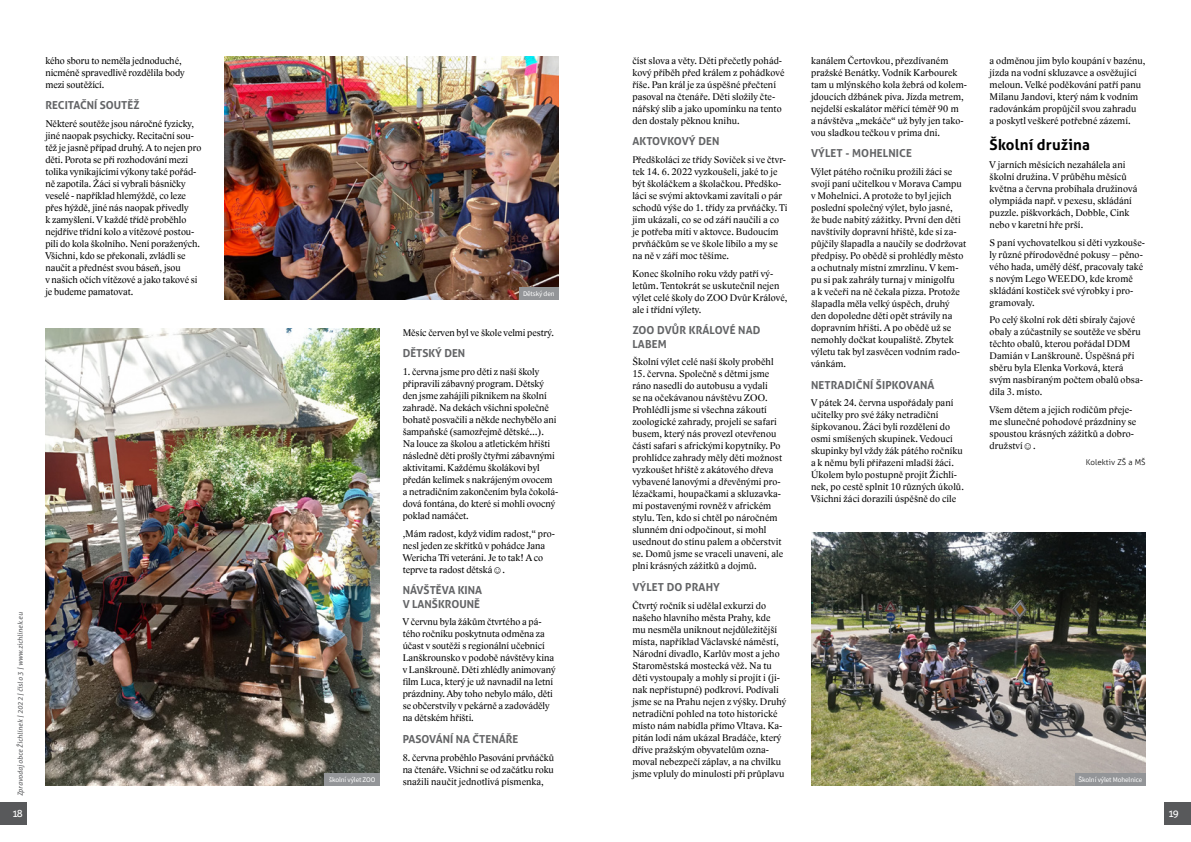
<style>
.page{position:relative;width:1191px;height:842px;background:#fff}
.page>*{position:absolute;margin:0;border:0;box-sizing:border-box;transform-origin:0 0}
.zakladni_text{font:700 15px "Aller";letter-spacing:.01em;color:#000}
.zakladni_text-2{font:700 11px/13.2px "Aller";color:#636466}
.zakladni_text-3{font:10px/12px "Lido STFCE";letter-spacing:.01em;color:#000}
.t1{font:10px "Aller";color:#fff}
.podpis{font:300 8px "Aller";letter-spacing:.01em;color:#000}
.t2{font:italic 7px "Aller";color:#636466}
.t3{font:7px "Source Sans Pro";letter-spacing:-.01em;color:#fff}
.s1{font-family:"Arial";font-weight:900}
</style>
<div class="page">
<div style="left:1164px;top:803px;width:27px;height:22px;background:#58595b"></div>
<div style="left:0;top:803px;width:27px;height:22px;background:#58595b"></div>
<img style="left:45px;top:329px;width:335px;height:456px">
<img style="left:224px;top:57px;width:334px;height:243px">
<img style="left:811px;top:533px;width:334px;height:252px">
<div style="left:519px;top:287px;width:39px;height:13px;background:#939598"></div>
<div style="left:1075px;top:773px;width:70px;height:12px;background:#939598"></div>
<div style="left:325px;top:773px;width:55px;height:12px;background:#939598"></div>
<p class="zakladni_text-3" style="left:811px;top:54px;width:157px">kanálem Čertovkou, přezdívaném pražské Benátky. Vodník Karbourek tam u mlýnského kola žebrá od kolem&shy;jdoucích džbánek piva. Jízda metrem, nejdelší eskalátor měřící téměř 90 m<br>a návštěva „mekáče“ už byly jen tako&shy;vou sladkou tečkou v prima dni.</p>
<p class="zakladni_text-2" style="left:811px;top:147px;width:102px">VÝLET - MOHELNICE</p>
<p class="zakladni_text-3" style="left:811px;top:166px;width:157px">Výlet pátého ročníku prožili žáci se svojí paní učitelkou v Morava Campu v Mohelnici. A protože to byl jejich poslední společný výlet, bylo jasné,<br>že bude nabitý zážitky. První den děti navštívily dopravní hřiště, kde si za&shy;půjčily šlapadla a naučily se dodržovat předpisy. Po obědě si prohlédly město a ochutnaly místní zmrzlinu. V kem&shy;pu si pak zahrály turnaj v minigolfu<br>a k večeři na ně čekala pizza. Protože šlapadla měla velký úspěch, druhý den dopoledne děti opět strávily na dopravním hřišti. A po obědě už se nemohly dočkat koupaliště. Zbytek výletu tak byl zasvěcen vodním rado&shy;vánkám.</p>
<p class="zakladni_text-2" style="left:811px;top:378px;width:125px">NETRADIČNÍ ŠIPKOVANÁ</p>
<p class="zakladni_text-3" style="left:811px;top:397px;width:154px">V pátek 24. června uspořádaly paní učitelky pro své žáky netradiční šipkovanou. Žáci byli rozděleni do osmi smíšených skupinek. Vedoucí skupinky byl vždy žák pátého ročníku a k němu byli přiřazeni mladší žáci.<br>Úkolem bylo postupně projít Žichlí&shy;nek, po cestě splnit 10 různých úkolů.<br>Všichni žáci dorazili úspěšně do cíle</p>
<p class="zakladni_text-3" style="left:45px;top:54px;width:141px">kého sboru to neměla jednoduché, nicméně spravedlivě rozdělila body mezi soutěžící.</p>
<p class="zakladni_text-2" style="left:45px;top:99px;width:96px">RECITAČNÍ SOUTĚŽ</p>
<p class="zakladni_text-3" style="left:45px;top:118px;width:157px">Některé soutěže jsou náročné fyzicky, jiné naopak psychicky. Recitační sou&shy;těž je jasně případ druhý. A to nejen pro děti. Porota se při rozhodování mezi tolika vynikajícími výkony také pořád&shy;ně zapotila. Žáci si vybrali básničky veselé - například hlemýždě, co leze přes hýždě, jiné nás naopak přivedly<br>k zamyšlení. V každé třídě proběhlo nejdříve třídní kolo a vítězové postou&shy;pili do kola školního. Není poražených.<br>Všichni, kdo se překonali, zvládli se naučit a přednést svou báseň, jsou<br>v našich očích vítězové a jako takové si je budeme pamatovat.</p>
<p class="zakladni_text-3" style="left:632px;top:54px;width:153px">číst slova a věty. Děti přečetly pohád&shy;kový příběh před králem z pohádkové říše. Pan král je za úspěšné přečtení pasoval na čtenáře. Děti složily čte&shy;nářský slib a jako upomínku na tento den dostaly pěknou knihu.</p>
<p class="zakladni_text-2" style="left:632px;top:135px;width:89px">AKTOVKOVÝ DEN</p>
<p class="zakladni_text-3" style="left:632px;top:154px;width:157px">Předškoláci ze třídy Soviček si ve čtvr&shy;tek 14. 6. 2022 vyzkoušeli, jaké to je být školáčkem a školačkou. Předško&shy;láci se svými aktovkami zavítali o pár schodů výše do 1. třídy za prvňáčky. Ti jim ukázali, co se od září naučili a co je potřeba míti v aktovce. Budoucím prvňáčkům se ve škole líbilo a my se na ně v září moc těšíme.</p>
<p class="zakladni_text-3" style="left:632px;top:267px;width:157px">Konec školního roku vždy patří vý&shy;letům. Tentokrát se uskutečnil nejen výlet celé školy do ZOO Dvůr Králové, ale i třídní výlety.</p>
<p class="zakladni_text-2" style="left:632px;top:324px;width:130px">ZOO DVŮR KRÁLOVÉ NAD<br>LABEM</p>
<p class="zakladni_text-3" style="left:632px;top:356px;width:143px">Školní výlet celé naší školy proběhl</p>
<p class="zakladni_text-3" style="left:632px;top:368px;width:152px">15. června. Společně s dětmi jsme ráno nasedli do autobusu a vydali<br>se na očekávanou návštěvu ZOO.<br>Prohlédli jsme si všechna zákoutí zoologické zahrady, projeli se safari busem, který nás provezl otevřenou částí safari s africkými kopytníky. Po prohlídce zahrady měly děti možnost vyzkoušet hřiště z akátového dřeva vybavené lanovými a dřevěnými pro&shy;lézačkami, houpačkami a skluzavka&shy;mi postavenými rovněž v africkém stylu. Ten, kdo si chtěl po náročném slunném dni odpočinout, si mohl usednout do stínu palem a občerstvit se. Domů jsme se vraceli unaveni, ale plni krásných zážitků a dojmů.</p>
<p class="zakladni_text-2" style="left:632px;top:580px;width:89px">VÝLET DO PRAHY</p>
<p class="zakladni_text-3" style="left:632px;top:599px;width:155px">Čtvrtý ročník si udělal exkurzi do našeho hlavního města Prahy, kde<br>mu nesměla uniknout nejdůležitější místa, například Václavské náměstí, Národní divadlo, Karlův most a jeho Staroměstská mostecká věž. Na tu děti vystoupaly a mohly si projít i (ji&shy;nak nepřístupné) podkroví. Podívali jsme se na Prahu nejen z výšky. Druhý netradiční pohled na toto historické místo nám nabídla přímo Vltava. Ka&shy;pitán lodi nám ukázal Bradáče, který dříve pražským obyvatelům ozna&shy;moval nebezpečí záplav, a na chvilku jsme vpluly do minulosti při průplavu</p>
<p class="zakladni_text-3" style="left:989px;top:54px;width:157px">a odměnou jim bylo koupání v bazénu, jízda na vodní skluzavce a osvěžující meloun. Velké poděkování patří panu Milanu Jandovi, který nám k vodním radovánkám propůjčil svou zahradu<br>a poskytl veškeré potřebné zázemí.</p>
<p class="zakladni_text" style="left:989px;top:136px;width:102px">Školní družina</p>
<p class="zakladni_text-3" style="left:989px;top:159px;width:149px">V jarních měsících nezahálela ani školní družina. V průběhu měsíců května a června probíhala družinová olympiáda např. v pexesu, skládání puzzle. piškvorkách, Dobble, Cink nebo v karetní hře prší.</p>
<p class="zakladni_text-3" style="left:989px;top:236px;width:157px">S paní vychovatelkou si děti vyzkouše&shy;ly různé přírodovědné pokusy – pěno&shy;vého hada, umělý déšť, pracovaly také s novým Lego WEEDO, kde kromě skládání kostiček své výrobky i pro&shy;gramovaly.</p>
<p class="zakladni_text-3" style="left:989px;top:314px;width:155px">Po celý školní rok děti sbíraly čajové obaly a zúčastnily se soutěže ve sběru těchto obalů, kterou pořádal DDM<br>Damián v Lanškrouně. Úspěšná při sběru byla Elenka Vorková, která svým nasbíraným počtem obalů obsa&shy;dila 3. místo.</p>
<p class="zakladni_text-3" style="left:989px;top:404px;width:148px">Všem dětem a jejich rodičům přeje&shy;me slunečné pohodové prázdniny se spoustou krásných zážitků a dobro&shy;družství<span class="s1">☺</span>.</p>
<p class="podpis" style="left:1085px;top:457px;width:61px">Kolektiv ZŠ a MŠ</p>
<p class="t3" style="left:523px;top:289px;width:33px">Dětský den</p>
<p class="zakladni_text-3" style="left:403px;top:326px;width:153px">Měsíc červen byl ve škole velmi pestrý.</p>
<p class="zakladni_text-2" style="left:403px;top:347px;width:64px">DĚTSKÝ DEN</p>
<p class="zakladni_text-3" style="left:403px;top:366px;width:157px">1. června jsme pro děti z naší školy připravili zábavný program. Dětský den jsme zahájili piknikem na školní zahradě. Na dekách všichni společně bohatě posvačili a někde nechybělo ani šampaňské (samozřejmě dětské…).<br>Na louce za školou a atletickém hřišti následně děti prošly čtyřmi zábavnými aktivitami. Každému školákovi byl předán kelímek s nakrájeným ovocem a netradičním zakončením byla čokolá&shy;dová fontána, do které si mohli ovocný poklad namáčet.</p>
<p class="zakladni_text-3" style="left:403px;top:527px;width:154px">,Mám radost, když vidím radost,“ pro&shy;nesl jeden ze skřítků v pohádce Jana Wericha Tři veteráni. Je to tak! A co teprve ta radost dětská<span class="s1">☺</span>.</p>
<p class="zakladni_text-2" style="left:403px;top:584px;width:81px">NÁVŠTĚVA KINA<br>V LANŠKROUNĚ</p>
<p class="zakladni_text-3" style="left:403px;top:616px;width:154px">V červnu byla žákům čtvrtého a pá&shy;tého ročníku poskytnuta odměna za účast v soutěži s regionální učebnicí Lanškrounsko v podobě návštěvy kina v Lanškrouně. Děti zhlédly animovaný film Luca, který je už navnadil na letní prázdniny. Aby toho nebylo málo, děti se občerstvily v pekárně a zadováděly na dětském hřišti.</p>
<p class="zakladni_text-2" style="left:403px;top:732px;width:117px">PASOVÁNÍ NA ČTENÁŘE</p>
<p class="zakladni_text-3" style="left:403px;top:751px;width:153px;text-align:justify">8. června proběhlo Pasování prvňáčků na čtenáře. Všichni se od začátku roku snažili naučit jednotlivá písmenka,</p>
<p class="t2" style="left:16px;top:796px;width:186px;rotate:-90deg">Zpravodaj obce Žichlínek | 2022 | číslo 3 | www.zichlinek.eu</p>
<p class="t1" style="left:12px;top:808px;width:12px">18</p>
<p class="t1" style="left:1168px;top:808px;width:12px">19</p>
<p class="t3" style="left:329px;top:775px;width:48px">školní výlet ZOO</p>
<p class="t3" style="left:1078px;top:775px;width:65px">Školní výlet Mohelnice</p>
</div>
